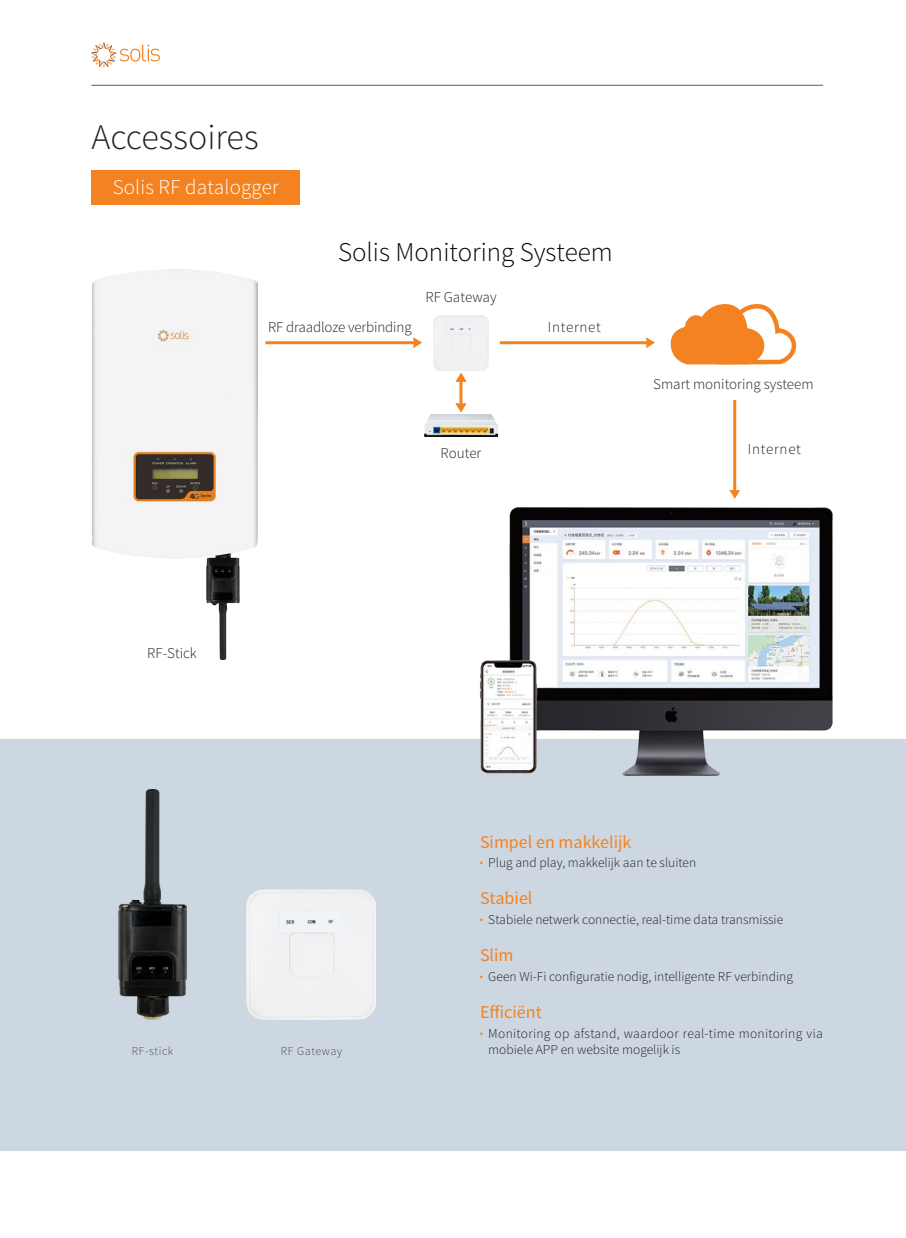
<style>
.page{position:relative;width:906px;height:1238px;background:#fff}
.page>*{position:absolute;margin:0;border:0;box-sizing:border-box;transform-origin:0 0}
.t1{font:300 36px "Source Sans Pro";color:#231f20}
.t2{font:300 27px "Source Sans Pro";color:#030303}
.t3{font:300 21px "Source Sans Pro";letter-spacing:.01em;color:#fff}
.t4{font:18px "Source Sans Pro";color:#f58220}
.t5{font:300 15px "Source Sans Pro";color:#231f20}
.t6{font:300 15px "Source Sans Pro";letter-spacing:.05em;color:#231f20}
.t7{font:300 13.5px "Source Sans Pro";color:#231f20}
.t8{font:300 13.5px/16.5px "Source Sans Pro";letter-spacing:.02em;color:#231f20}
.t9{font:200 12px "Source Sans Pro";letter-spacing:.05em;color:#231f20}
.s1{font-size:12px;color:#f58220}
</style>
<div class="page">
<hr style="left:91px;top:85px;width:732px;height:1px;background:#5f5f62">
<svg style="left:91px;top:43px;width:69px;height:24px"></svg>
<div style="left:0;top:739px;width:906px;height:411px;background:#cdd7e2"></div>
<img style="left:509px;top:507px;width:324px;height:268px">
<img style="left:480px;top:659px;width:58px;height:115px">
<div style="left:91px;top:170px;width:209px;height:34px;background:#f58220"></div>
<svg style="left:670px;top:304px;width:126px;height:61px"></svg>
<svg style="left:646px;top:337px;width:9px;height:11px"></svg>
<hr style="left:265px;top:341px;width:149px;height:3px;background:#f58220">
<hr style="left:500px;top:341px;width:148px;height:3px;background:#f58220">
<svg style="left:413px;top:337px;width:9px;height:11px"></svg>
<hr style="left:733px;top:400px;width:3px;height:94px;background:#f58220">
<svg style="left:729px;top:490px;width:11px;height:9px"></svg>
<img style="left:91px;top:269px;width:166px;height:390px">
<div style="left:247px;top:889px;width:129px;height:130px;background:#f1f1f3"></div>
<img style="left:118px;top:789px;width:69px;height:230px">
<div style="left:434px;top:315px;width:54px;height:55px;background:#f1f1f3"></div>
<img style="left:424px;top:414px;width:73px;height:22px">
<svg style="left:455px;top:403px;width:11px;height:9px"></svg>
<svg style="left:455px;top:373px;width:11px;height:9px"></svg>
<hr style="left:459px;top:377px;width:3px;height:31px;background:#f58220">
<h1 class="t1" style="left:91px;top:115px;width:169px">Accessoires</h1>
<h3 class="t3" style="left:113px;top:174px;width:168px">Solis RF datalogger</h3>
<h2 class="t2" style="left:338px;top:235px;width:276px">Solis Monitoring Systeem</h2>
<p class="t5" style="left:425px;top:288px;width:73px">RF Gateway</p>
<p class="t5" style="left:268px;top:317px;width:145px">RF draadloze verbinding</p>
<p class="t6" style="left:547px;top:317px;width:55px">Internet</p>
<p class="t5" style="left:440px;top:443px;width:42px">Router</p>
<p class="t5" style="left:653px;top:375px;width:162px">Smart monitoring systeem</p>
<p class="t6" style="left:747px;top:440px;width:55px">Internet</p>
<p class="t5" style="left:147px;top:644px;width:51px">RF-Stick</p>
<p class="t9" style="left:132px;top:1043px;width:43px">RF-stick</p>
<p class="t9" style="left:281px;top:1043px;width:63px">RF Gateway</p>
<h3 class="t4" style="left:480px;top:830px;width:153px">Simpel en makkelijk</h3>
<h3 class="t4" style="left:480px;top:886px;width:54px">Stabiel</h3>
<p class="t7" style="left:480px;top:911px;width:305px"><span class="s1">•</span> Stabiele netwerk connectie, real-time data transmissie</p>
<h3 class="t4" style="left:480px;top:943px;width:35px">Slim</h3>
<p class="t7" style="left:480px;top:968px;width:315px"><span class="s1">•</span> Geen Wi-Fi configuratie nodig, intelligente RF verbinding</p>
<h3 class="t4" style="left:480px;top:1000px;width:63px">Efficiënt</h3>
<p class="t8" style="left:488px;top:1025px;width:336px;text-indent:-9px"><span class="s1">•</span> Monitoring op afstand, waardoor real-time monitoring via mobiele APP en website mogelijk is</p>
<p class="t7" style="left:480px;top:854px;width:218px"><span class="s1">•</span> Plug and play, makkelijk aan te sluiten</p>
</div>
